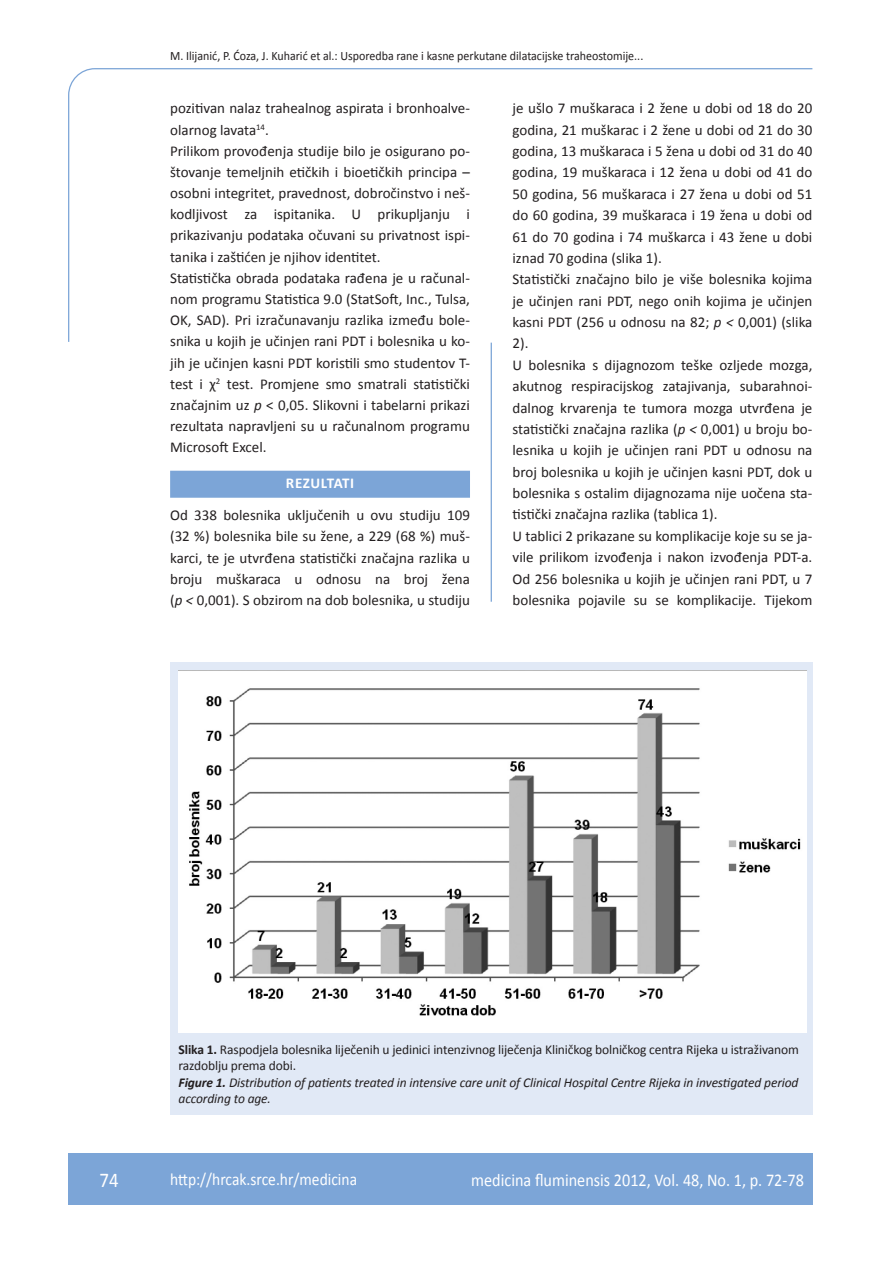
<style>
.page{position:relative;width:889px;height:1268px;background:#fff}
.page>*{position:absolute;margin:0;border:0;box-sizing:border-box;transform-origin:0 0}
.t1{font:21px "Calibri";color:#fff;scale:.9 1}
.t2{font:18px "Calibri";color:#fff;scale:.9 1}
.t3{font:17.25px "Calibri";color:#fff;scale:.9 1}
.osnovni_tekst{font:15px/21.3px "Calibri";color:#231f20;text-align:justify}
.naslov_ruler{font:700 15px "Calibri";letter-spacing:.035em;color:#fff}
.potpis_slika{font:13.5px/16.5px "Calibri";letter-spacing:-.01em;color:#231f20}
.glava{font:12.75px "Calibri";color:#231f20;scale:.94 1}
.s1{font-style:italic}
.s2{font-weight:700}
.s3{font-weight:700;font-style:italic}
</style>
<div class="page">
<svg style="left:68px;top:68px;width:745px;height:274px"></svg>
<hr style="left:490px;top:342px;width:2px;height:259px;background:#7ca5d7">
<div style="left:68px;top:1152px;width:744px;height:51px;background:#7ca5d7"></div>
<div style="left:170px;top:470px;width:300px;height:27px;background:#7ca5d7"></div>
<div style="left:170px;top:662px;width:642px;height:452px;background:#e1e9f6"></div>
<img style="left:179px;top:670px;width:627px;height:362px">
<p class="glava" style="left:170px;top:47px;width:505px">M. Ilijanić, P. Ćoza, J. Kuharić et al.: Usporedba rane i kasne perkutane dilatacijske traheostomije...</p>
<p class="osnovni_tekst" style="left:170px;top:97px;width:301px">pozitivan nalaz trahealnog aspirata i bronhoalve&shy;olarnog lavata<sup>14</sup>.</p>
<p class="osnovni_tekst" style="left:170px;top:139px;width:301px">Prilikom provođenja studije bilo je osigurano po&shy;štovanje temeljnih etičkih i bioetičkih principa – osobni integritet, pravednost, dobročinstvo i neš&shy;kodljivost za ispitanika. U prikupljanju i prikazivanju podataka očuvani su privatnost ispi&shy;tanika i zaštićen je njihov identitet.</p>
<p class="osnovni_tekst" style="left:170px;top:266px;width:301px">Statistička obrada podataka rađena je u računal&shy;nom programu Statistica 9.0 (StatSoft, Inc., Tulsa, OK, SAD). Pri izračunavanju razlika između bole&shy;snika u kojih je učinjen rani PDT i bolesnika u ko&shy;jih je učinjen kasni PDT koristili smo studentov T&shy;test i χ<sup>2</sup> test. Promjene smo smatrali statistički značajnim uz <span class="s1">p</span> &lt; 0,05. Slikovni i tabelarni prikazi rezultata napravljeni su u računalnom programu Microsoft Excel.</p>
<p class="naslov_ruler" style="left:286px;top:473px;width:70px">REZULTATI</p>
<p class="osnovni_tekst" style="left:170px;top:504px;width:301px">Od 338 bolesnika uključenih u ovu studiju 109 (32 %) bolesnika bile su žene, a 229 (68 %) muš&shy;karci, te je utvrđena statistički značajna razlika u broju muškaraca u odnosu na broj žena (<span class="s1">p &lt;</span> 0,001). S obzirom na dob bolesnika, u studiju</p>
<p class="osnovni_tekst" style="left:512px;top:97px;width:301px">je ušlo 7 muškaraca i 2 žene u dobi od 18 do 20 godina, 21 muškarac i 2 žene u dobi od 21 do 30 godina, 13 muškaraca i 5 žena u dobi od 31 do 40 godina, 19 muškaraca i 12 žena u dobi od 41 do 50 godina, 56 muškaraca i 27 žena u dobi od 51 do 60 godina, 39 muškaraca i 19 žena u dobi od 61 do 70 godina i 74 muškarca i 43 žene u dobi iznad 70 godina (slika 1).</p>
<p class="osnovni_tekst" style="left:512px;top:268px;width:301px">Statistički značajno bilo je više bolesnika kojima je učinjen rani PDT, nego onih kojima je učinjen kasni PDT (256 u odnosu na 82; <span class="s1">p &lt;</span> 0,001) (slika 2).</p>
<p class="osnovni_tekst" style="left:512px;top:353px;width:301px">U bolesnika s dijagnozom teške ozljede mozga, akutnog respiracijskog zatajivanja, subarahnoi&shy;dalnog krvarenja te tumora mozga utvrđena je statistički značajna razlika (<span class="s1">p &lt;</span> 0,001) u broju bo&shy;lesnika u kojih je učinjen rani PDT u odnosu na broj bolesnika u kojih je učinjen kasni PDT, dok u bolesnika s ostalim dijagnozama nije uočena sta&shy;tistički značajna razlika (tablica 1).</p>
<p class="osnovni_tekst" style="left:512px;top:524px;width:301px">U tablici 2 prikazane su komplikacije koje su se ja&shy;vile prilikom izvođenja i nakon izvođenja PDT-a.<br>Od 256 bolesnika u kojih je učinjen rani PDT, u 7 bolesnika pojavile su se komplikacije. Tijekom</p>
<p class="potpis_slika" style="left:179px;top:1040px;width:621px"><span class="s2">Slika 1.</span> Raspodjela bolesnika liječenih u jedinici intenzivnog liječenja Kliničkog bolničkog centra Rijeka u istraživanom razdoblju prema dobi.<br><span class="s3">Figure 1.</span> <span class="s1">Distribution of patients treated in intensive care unit of Clinical Hospital Centre Rijeka in investigated period according to age.</span></p>
<p class="t1" style="left:99px;top:1166px;width:23px">74</p>
<p class="t3" style="left:170px;top:1167px;width:209px">http://hrcak.srce.hr/medicina</p>
<p class="t2" style="left:471px;top:1168px;width:371px">medicina fluminensis 2012, Vol. 48, No. 1, p. 72-78</p>
</div>
